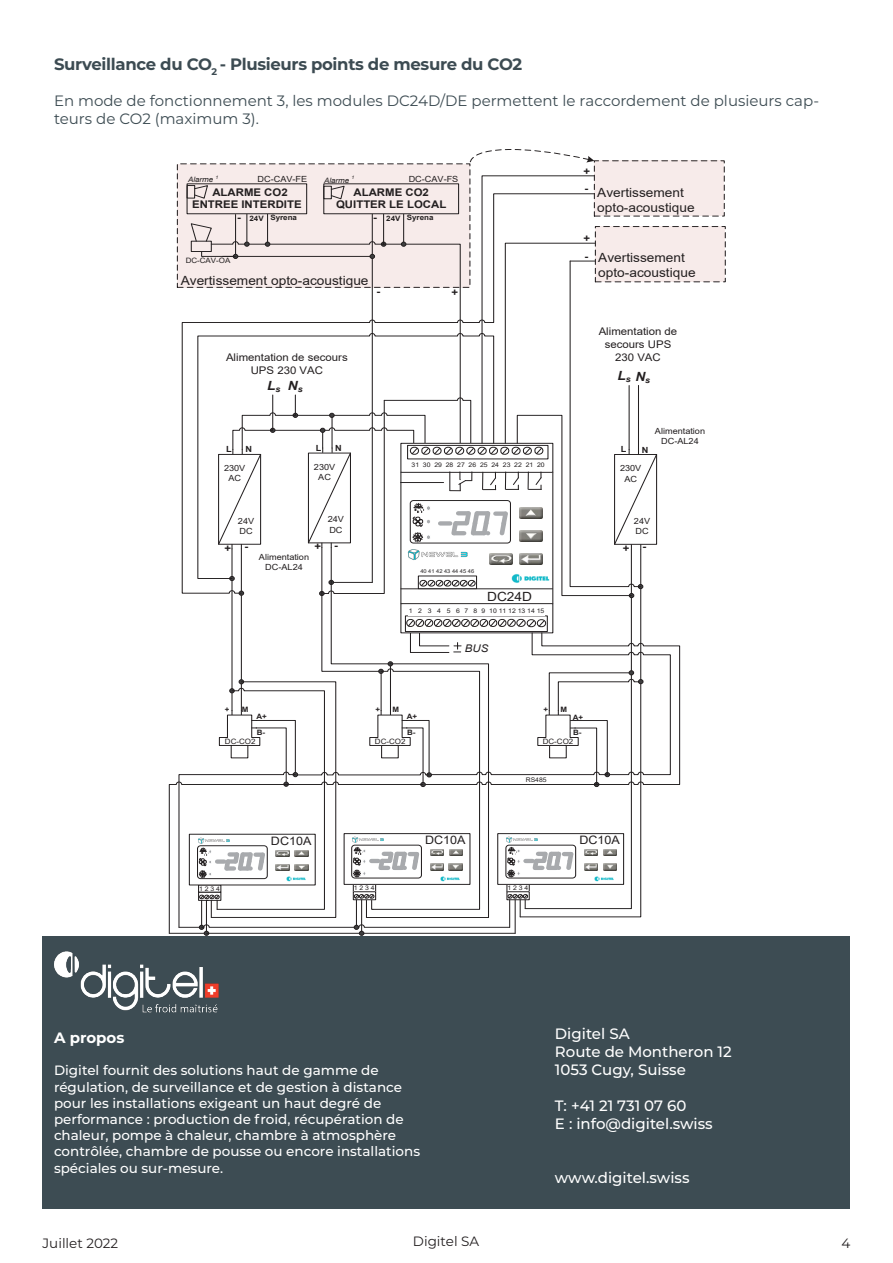
<style>
.page{position:relative;width:893px;height:1263px;background:#fff}
.page>*{position:absolute;margin:0;border:0;box-sizing:border-box;transform-origin:0 0}
.t1{font:700 16.5px "Montserrat";letter-spacing:-.02em;color:#3c4b52}
.t2{font:15px/18px "Montserrat";color:#3c4b52}
.t3{font:500 15px "Montserrat";color:#fff}
.t4{font:700 15px "Montserrat";color:#fff}
.t5{font:500 13.5px/16.2px "Montserrat";color:#fff}
.t6{font:13.5px "Montserrat";color:#231f20}
.t7{font:12.6px/15.1px "Arial";color:#231f20;scale:1.08 1}
.t8{font:italic 700 12.6px "Arial";color:#231f20;scale:1.08 1}
.t9{font:11.55px "Arial";color:#231f20;scale:1.08 1}
.t10{font:10.5px/12.6px "Arial";color:#231f20;text-align:center;scale:1.08 1}
.t11{font:700 10.5px/12.6px "Arial";color:#231f20;scale:1.08 1}
.t12{font:italic 10.5px "Arial";color:#231f20;scale:1.08 1}
.t13{font:8.4px/10.2px "Arial";color:#231f20;text-align:center;scale:1.08 1}
.t14{font:700 8.4px "Arial";color:#231f20;scale:1.08 1}
.t15{font:700 7.35px "Arial";color:#231f20;scale:1.08 1}
.t16{font:7.35px "Arial";color:#231f20;scale:1.08 1}
.t17{font:italic 7.35px "Arial";color:#231f20;scale:1.08 1}
.t18{font:6.3px "Arial";color:#231f20;scale:1.08 1}
.t19{font:5.25px "Arial";color:#231f20;scale:1.08 1}
.t20{font:italic 4.8px "Arial";color:#231f20;scale:1.08 1}
.s1{font-size:10.5px}
</style>
<div class="page">
<div style="left:43px;top:937px;width:807px;height:272px;background:#3d4c53"></div>
<img style="left:54px;top:951px;width:165px;height:62px">
<div style="left:177px;top:164px;width:293px;height:123px;background:#f7ebea"></div>
<div style="left:595px;top:227px;width:130px;height:55px;background:#f7ebea"></div>
<div style="left:595px;top:226px;width:131px;height:56px;border:1px dashed #231f20"></div>
<div style="left:594px;top:161px;width:130px;height:55px;background:#f7ebea"></div>
<svg style="left:469px;top:149px;width:125px;height:16px"></svg>
<svg style="left:168px;top:175px;width:512px;height:761px"></svg>
<p class="t1" style="left:54px;top:52px;width:470px">Surveillance du CO<sub>2</sub> - Plusieurs points de mesure du CO2</p>
<p class="t2" style="left:54px;top:91px;width:767px">En mode de fonctionnement 3, les modules DC24D/DE permettent le raccordement de plusieurs cap&shy;teurs de CO2 (maximum 3).</p>
<p class="t17" style="left:188px;top:175px;width:25px">Alarme</p>
<p class="t20" style="left:216px;top:174px;width:4px">1</p>
<p class="t13" style="left:258px;top:174px;width:47px">DC-CAV-FE</p>
<p class="t17" style="left:324px;top:175px;width:25px">Alarme</p>
<p class="t20" style="left:352px;top:174px;width:4px">1</p>
<p class="t13" style="left:409px;top:174px;width:47px">DC-CAV-FS</p>
<p class="t11" style="left:192px;top:186px;width:103px;text-indent:20px">ALARME CO2<br>ENTREE INTERDITE</p>
<p class="t11" style="left:336px;top:186px;width:104px;text-align:center">ALARME CO2<br>QUITTER LE LOCAL</p>
<p class="t15" style="left:237px;top:213px;width:57px"><span class="s1">-</span> 24V Syrena</p>
<p class="t15" style="left:373px;top:213px;width:57px"><span class="s1">-</span> 24V Syrena</p>
<p class="t16" style="left:186px;top:256px;width:43px">DC-CAV-OA</p>
<p class="t7" style="left:181px;top:272px;width:175px">Avertissement opto-acoustique</p>
<p class="t11" style="left:377px;top:285px;width:5px">-</p>
<p class="t10" style="left:226px;top:351px;width:114px">Alimentation de secours<br>UPS 230 VAC</p>
<p class="t8" style="left:267px;top:377px;width:35px">L<sub>s</sub> N<sub>s</sub></p>
<p class="t14" style="left:226px;top:444px;width:7px">L</p>
<p class="t14" style="left:245px;top:444px;width:8px">N</p>
<p class="t13" style="left:224px;top:463px;width:21px">230V<br>AC</p>
<p class="t13" style="left:238px;top:516px;width:17px;text-align:left">24V<br>DC</p>
<p class="t11" style="left:225px;top:541px;width:23px">+ -</p>
<p class="t14" style="left:316px;top:442px;width:7px">L</p>
<p class="t14" style="left:335px;top:442px;width:8px">N</p>
<p class="t13" style="left:314px;top:462px;width:21px">230V<br>AC</p>
<p class="t13" style="left:328px;top:514px;width:17px;text-align:left">24V<br>DC</p>
<p class="t11" style="left:314px;top:540px;width:23px">+ -</p>
<p class="t13" style="left:259px;top:551px;width:48px">Alimentation<br>DC-AL24</p>
<p class="t11" style="left:452px;top:286px;width:8px">+</p>
<p class="t18" style="left:412px;top:460px;width:125px">31 30 29 28 27 26 25 24 23 22 21 20</p>
<p class="t19" style="left:420px;top:568px;width:51px">40 41 42 43 44 45 46</p>
<p class="t7" style="left:487px;top:589px;width:43px">DC24D</p>
<p class="t18" style="left:409px;top:606px;width:127px">1 2 3 4 5 6 7 8 9 101112131415</p>
<p class="t12" style="left:465px;top:641px;width:23px">BUS</p>
<p class="t11" style="left:584px;top:165px;width:8px">+</p>
<p class="t7" style="left:597px;top:184px;width:92px">Avertissement opto-acoustique</p>
<p class="t7" style="left:598px;top:250px;width:92px">Avertissement opto-acoustique</p>
<p class="t11" style="left:584px;top:183px;width:5px">-</p>
<p class="t11" style="left:584px;top:232px;width:8px">+</p>
<p class="t11" style="left:584px;top:250px;width:5px">-</p>
<p class="t10" style="left:599px;top:325px;width:74px">Alimentation de secours UPS<br>230 VAC</p>
<p class="t8" style="left:617px;top:368px;width:32px">L<sub>s</sub> N<sub>s</sub></p>
<p class="t13" style="left:655px;top:426px;width:48px">Alimentation<br>DC-AL24</p>
<p class="t14" style="left:621px;top:443px;width:7px">L</p>
<p class="t14" style="left:642px;top:444px;width:8px">N</p>
<p class="t13" style="left:620px;top:463px;width:21px">230V<br>AC</p>
<p class="t13" style="left:634px;top:516px;width:17px;text-align:left">24V<br>DC</p>
<p class="t11" style="left:623px;top:541px;width:23px">+ -</p>
<p class="t15" style="left:225px;top:705px;width:6px">+</p>
<p class="t15" style="left:242px;top:705px;width:8px">M</p>
<p class="t16" style="left:225px;top:736px;width:30px">DC-CO2</p>
<p class="t15" style="left:256px;top:711px;width:11px">A+</p>
<p class="t15" style="left:257px;top:727px;width:9px">B-</p>
<p class="t15" style="left:375px;top:705px;width:6px">+</p>
<p class="t15" style="left:392px;top:705px;width:8px">M</p>
<p class="t16" style="left:375px;top:736px;width:30px">DC-CO2</p>
<p class="t15" style="left:407px;top:711px;width:11px">A+</p>
<p class="t15" style="left:407px;top:727px;width:9px">B-</p>
<p class="t15" style="left:543px;top:705px;width:6px">+</p>
<p class="t15" style="left:561px;top:705px;width:8px">M</p>
<p class="t15" style="left:573px;top:712px;width:11px">A+</p>
<p class="t15" style="left:573px;top:727px;width:9px">B-</p>
<p class="t16" style="left:543px;top:736px;width:30px">DC-CO2</p>
<p class="t18" style="left:526px;top:776px;width:21px">RS485</p>
<p class="t9" style="left:271px;top:832px;width:39px">DC10A</p>
<p class="t9" style="left:425px;top:832px;width:39px">DC10A</p>
<p class="t9" style="left:579px;top:832px;width:39px">DC10A</p>
<p class="t18" style="left:199px;top:884px;width:21px">1234</p>
<p class="t18" style="left:354px;top:884px;width:21px">1234</p>
<p class="t18" style="left:507px;top:884px;width:21px">1234</p>
<p class="t4" style="left:54px;top:1027px;width:72px">A propos</p>
<p class="t5" style="left:54px;top:1062px;width:368px">Digitel fournit des solutions haut de gamme de régulation, de surveillance et de gestion à distance pour les installations exigeant un haut degré de performance : production de froid, récupération de chaleur, pompe à chaleur, chambre à atmosphère contrôlée, chambre de pousse ou encore installations spéciales ou sur-mesure.</p>
<p class="t3" style="left:555px;top:1023px;width:76px">Digitel SA</p>
<p class="t3" style="left:555px;top:1041px;width:178px">Route de Montheron 12</p>
<p class="t3" style="left:555px;top:1059px;width:132px">1053 Cugy, Suisse</p>
<p class="t3" style="left:555px;top:1095px;width:133px">T: +41 21 731 07 60</p>
<p class="t3" style="left:555px;top:1113px;width:159px">E : info@digitel.swiss</p>
<p class="t3" style="left:555px;top:1167px;width:136px">www.digitel.swiss</p>
<p class="t6" style="left:43px;top:1234px;width:77px">Juillet 2022</p>
<p class="t6" style="left:413px;top:1232px;width:68px">Digitel SA</p>
<p class="t6" style="left:841px;top:1234px;width:10px">4</p>
</div>
